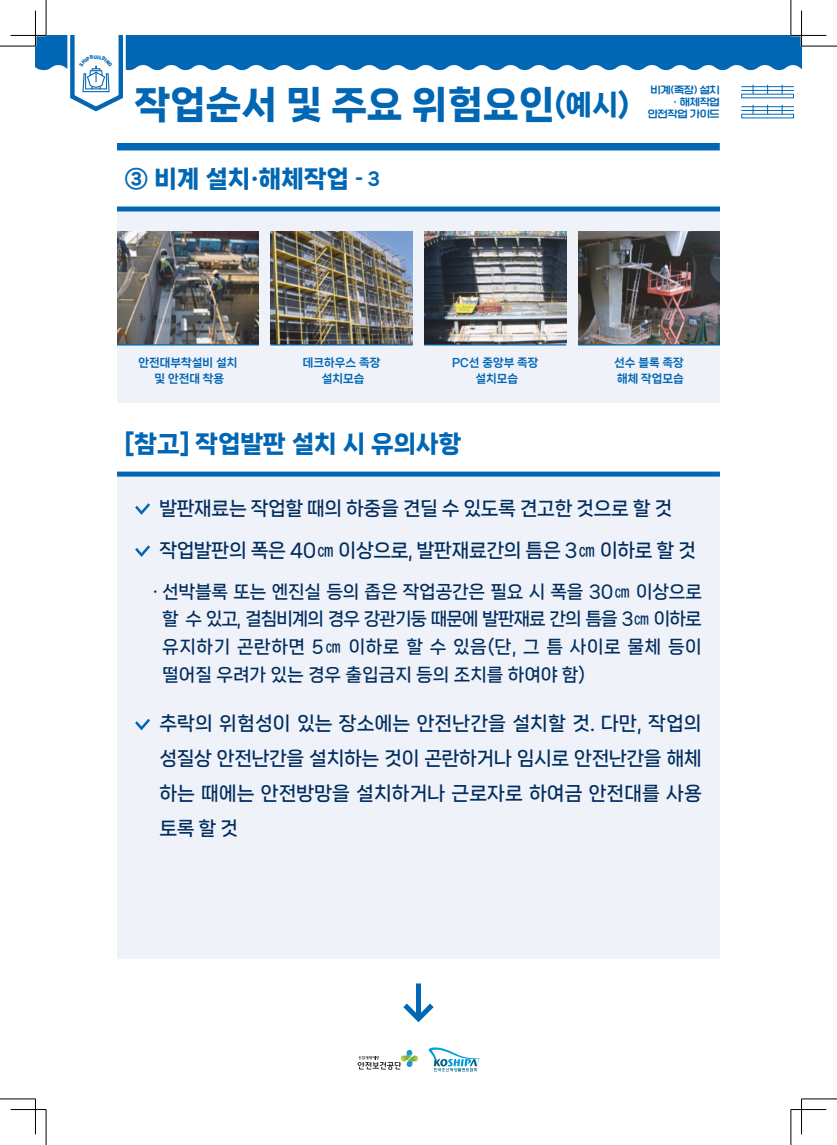
<style>
.page{position:relative;width:837px;height:1145px;background:#fff}
.page>*{position:absolute;margin:0;border:0;box-sizing:border-box;transform-origin:0 0}
.t1{font:37.5px "Nanum Square Neo TTF e Hv";color:#0166b3}
.t2{font:23.75px "Nanum Square Neo TTF e Hv";color:#0166b3}
.t3{font:18.75px/35px "Nanum Square Neo TTF c Bd";letter-spacing:-.02em;color:#002d5e;text-align:justify}
.t4{font:17.5px/27.5px "Nanum Square Neo TTF c Bd";color:#002d5e;text-align:justify}
.t5{font:11.25px/16px "Nanum Square Neo d Eb";color:#0166b3;text-align:center}
.t6{font:10px/12px "KIMM Bold";letter-spacing:-.035em;color:#0166b3;text-align:right}
.s1{font-size:27.5px}
.s2{font-size:17.5px}
</style>
<div class="page">
<div style="left:117px;top:209px;width:602px;height:193px;background:#eff2f9"></div>
<img style="left:117px;top:232px;width:142px;height:112px">
<img style="left:270px;top:232px;width:142px;height:112px">
<img style="left:578px;top:232px;width:141px;height:112px">
<img style="left:424px;top:232px;width:142px;height:112px">
<hr style="left:117px;top:344px;width:142px;height:1px;background:#0166b3">
<hr style="left:424px;top:344px;width:142px;height:1px;background:#0166b3">
<hr style="left:270px;top:344px;width:142px;height:1px;background:#0166b3">
<hr style="left:578px;top:344px;width:141px;height:1px;background:#0166b3">
<div style="left:117px;top:143px;width:602px;height:7px;background:#0166b3"></div>
<svg style="left:357px;top:1049px;width:61px;height:20px"></svg>
<svg style="left:428px;top:1047px;width:51px;height:24px"></svg>
<div style="left:117px;top:206px;width:602px;height:5px;background:#0166b3"></div>
<div style="left:117px;top:474px;width:602px;height:484px;background:#eff2f9"></div>
<div style="left:117px;top:471px;width:602px;height:5px;background:#0166b3"></div>
<svg style="left:135px;top:503px;width:15px;height:12px"></svg>
<svg style="left:135px;top:545px;width:15px;height:12px"></svg>
<svg style="left:135px;top:718px;width:15px;height:13px"></svg>
<div style="left:416px;top:983px;width:5px;height:32px;background:#0166b3"></div>
<svg style="left:403px;top:1003px;width:31px;height:20px"></svg>
<hr style="left:0;top:46px;width:35px;height:1px;background:#000">
<hr style="left:801px;top:46px;width:35px;height:1px;background:#000">
<hr style="left:0;top:1098px;width:35px;height:1px;background:#000">
<hr style="left:801px;top:1098px;width:35px;height:1px;background:#000">
<hr style="left:46px;top:0;width:1px;height:35px;background:#000">
<hr style="left:46px;top:1109px;width:1px;height:35px;background:#000">
<hr style="left:790px;top:0;width:1px;height:35px;background:#000">
<hr style="left:790px;top:1109px;width:1px;height:35px;background:#000">
<hr style="left:11px;top:35px;width:35px;height:1px;background:#000">
<hr style="left:790px;top:35px;width:36px;height:1px;background:#000">
<hr style="left:11px;top:1109px;width:35px;height:1px;background:#000">
<hr style="left:790px;top:1109px;width:36px;height:1px;background:#000">
<hr style="left:35px;top:11px;width:1px;height:35px;background:#000">
<hr style="left:35px;top:1098px;width:1px;height:36px;background:#000">
<hr style="left:801px;top:11px;width:1px;height:35px;background:#000">
<hr style="left:801px;top:1098px;width:1px;height:36px;background:#000">
<svg style="left:35px;top:35px;width:766px;height:83px"></svg>
<p class="t1" style="left:135px;top:84px;width:496px">작업순서 및 주요 위험요인<span class="s1">(예시)</span></p>
<p class="t2" style="left:125px;top:166px;width:257px">③ 비계 설치·해체작업 <span class="s2">- 3</span></p>
<p class="t6" style="left:650px;top:83px;width:71px">비계(족장) 설치 ·해체작업</p>
<p class="t6" style="left:647px;top:107px;width:74px">안전작업 가이드</p>
<p class="t5" style="left:138px;top:355px;width:100px">안전대부착설비 설치 및 안전대 착용</p>
<p class="t5" style="left:303px;top:355px;width:79px">데크하우스 족장 설치모습</p>
<p class="t5" style="left:452px;top:355px;width:88px">PC선 중앙부 족장 설치모습</p>
<p class="t5" style="left:614px;top:355px;width:71px;text-align:left">선수 블록 족장 해체 작업모습</p>
<p class="t2" style="left:125px;top:431px;width:338px">[참고] 작업발판 설치 시 유의사항</p>
<p class="t3" style="left:159px;top:491px;width:514px">발판재료는 작업할 때의 하중을 견딜 수 있도록 견고한 것으로 할 것</p>
<p class="t3" style="left:159px;top:533px;width:538px">작업발판의 폭은 40㎝ 이상으로, 발판재료간의 틈은 3㎝ 이하로 할 것</p>
<p class="t4" style="left:162px;top:578px;width:541px;text-indent:-9px">· 선박블록 또는 엔진실 등의 좁은 작업공간은 필요 시 폭을 30㎝ 이상으로 할 수 있고, 걸침비계의 경우 강관기둥 때문에 발판재료 간의 틈을 3㎝ 이하로 유지하기 곤란하면 5㎝ 이하로 할 수 있음(단, 그 틈 사이로 물체 등이 떨어질 우려가 있는 경우 출입금지 등의 조치를 하여야 함)</p>
<p class="t3" style="left:159px;top:706px;width:544px">추락의 위험성이 있는 장소에는 안전난간을 설치할 것. 다만, 작업의 성질상 안전난간을 설치하는 것이 곤란하거나 임시로 안전난간을 해체 하는 때에는 안전방망을 설치하거나 근로자로 하여금 안전대를 사용 토록 할 것</p>
</div>
